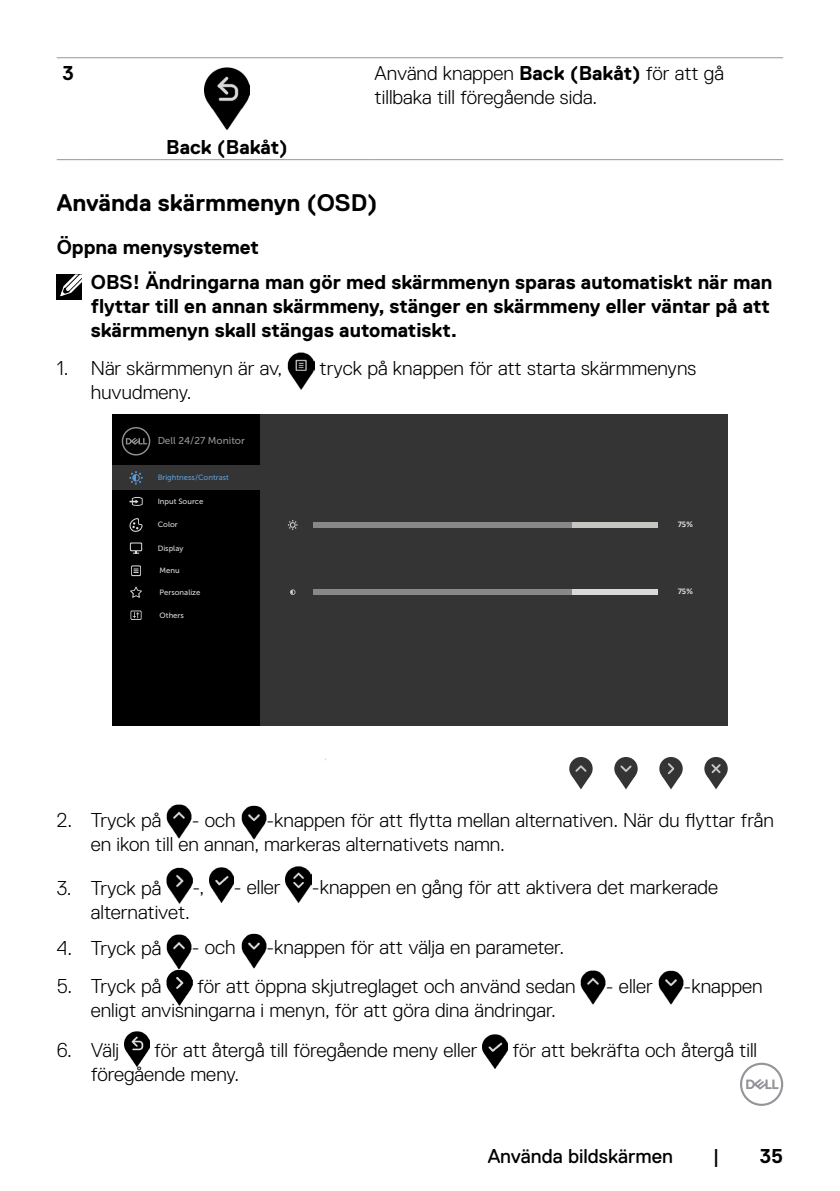
<style>
.page{position:relative;width:840px;height:1191px;background:#fff}
.page>*{position:absolute;margin:0;border:0;box-sizing:border-box;transform-origin:0 0}
.t1{font:700 24px "Dell Replica";color:#000}
.t2{font:300 20px/24px "Dell Replica";color:#000}
.t3{font:700 20px/35.4px "Dell Replica";color:#000}
.t4{font:20px "Dell Replica";color:#000}
.t5{font:10px "Museo Sans For Dell 500";color:#939393}
.t6{font:700 8.8px "Calibri";color:#d9d9d9}
.t7{font:7.6px "Museo Sans For Dell 500";color:#d9d9d9}
.t8{font:7.6px "Museo Sans For Dell 500";color:#5b9bd5}
.s1{font-weight:700}
</style>
<div class="page">
<svg style="left:740px;top:1062px;width:42px;height:44px"></svg>
<svg style="left:57px;top:57px;width:28px;height:1px"></svg>
<hr style="left:85px;top:57px;width:284px;height:1px;background:#939598">
<hr style="left:369px;top:57px;width:413px;height:1px;background:#939598">
<svg style="left:57px;top:159px;width:28px;height:1px"></svg>
<hr style="left:85px;top:159px;width:284px;height:1px;background:#939598">
<hr style="left:369px;top:159px;width:413px;height:1px;background:#939598">
<img style="left:204px;top:67px;width:45px;height:63px">
<div style="left:57px;top:274px;width:25px;height:26px;background:#000"></div>
<svg style="left:60px;top:274px;width:22px;height:23px"></svg>
<img style="left:287px;top:353px;width:27px;height:36px">
<div style="left:112px;top:415px;width:615px;height:310px;background:#343435"></div>
<div style="left:112px;top:415px;width:148px;height:310px;background:#000"></div>
<div style="left:112px;top:465px;width:150px;height:25px;background:#343435"></div>
<svg style="left:122px;top:427px;width:28px;height:28px"></svg>
<svg style="left:129px;top:497px;width:14px;height:9px"></svg>
<svg style="left:129px;top:518px;width:14px;height:14px"></svg>
<svg style="left:130px;top:586px;width:12px;height:12px"></svg>
<svg style="left:130px;top:542px;width:12px;height:9px"></svg>
<div style="left:131px;top:543px;width:10px;height:7px;background:#000"></div>
<svg style="left:133px;top:551px;width:6px;height:3px"></svg>
<svg style="left:131px;top:565px;width:10px;height:11px"></svg>
<svg style="left:132px;top:566px;width:8px;height:9px"></svg>
<svg style="left:133px;top:568px;width:5px;height:5px"></svg>
<svg style="left:130px;top:610px;width:11px;height:10px"></svg>
<svg style="left:131px;top:611px;width:10px;height:8px"></svg>
<svg style="left:133px;top:612px;width:6px;height:6px"></svg>
<svg style="left:129px;top:471px;width:14px;height:13px"></svg>
<div style="left:569px;top:757px;width:23px;height:23px;background:#343435;border-radius:50%"></div>
<svg style="left:571px;top:765px;width:19px;height:24px"></svg>
<div style="left:614px;top:757px;width:23px;height:23px;background:#343435;border-radius:50%"></div>
<svg style="left:616px;top:765px;width:19px;height:24px"></svg>
<div style="left:659px;top:757px;width:23px;height:23px;background:#343435;border-radius:50%"></div>
<svg style="left:661px;top:763px;width:19px;height:26px"></svg>
<div style="left:704px;top:757px;width:23px;height:23px;background:#343435;border-radius:50%"></div>
<svg style="left:706px;top:764px;width:19px;height:25px"></svg>
<div style="left:313px;top:589px;width:344px;height:6px;background:#d9d9d9"></div>
<div style="left:313px;top:589px;width:258px;height:6px;background:#888"></div>
<svg style="left:290px;top:589px;width:5px;height:6px"></svg>
<div style="left:313px;top:522px;width:344px;height:5px;background:#c6c6c2"></div>
<div style="left:313px;top:522px;width:258px;height:5px;background:#888"></div>
<svg style="left:288px;top:520px;width:9px;height:10px"></svg>
<img style="left:166px;top:804px;width:26px;height:35px">
<img style="left:241px;top:805px;width:25px;height:35px">
<img style="left:166px;top:868px;width:26px;height:35px">
<img style="left:209px;top:867px;width:24px;height:35px">
<img style="left:286px;top:866px;width:26px;height:36px">
<img style="left:166px;top:935px;width:26px;height:70px">
<img style="left:241px;top:933px;width:25px;height:35px">
<img style="left:580px;top:970px;width:25px;height:35px">
<img style="left:658px;top:970px;width:25px;height:34px">
<img style="left:124px;top:1032px;width:25px;height:34px">
<img style="left:482px;top:1034px;width:25px;height:34px">
<p class="t3" style="left:62px;top:56px;width:13px">3</p>
<p class="t3" style="left:166px;top:129px;width:123px">Back (Bakåt)</p>
<p class="t2" style="left:374px;top:62px;width:350px">Använd knappen <span class="s1">Back (Bakåt)</span> för att gå tillbaka till föregående sida.</p>
<p class="t1" style="left:57px;top:190px;width:322px">Använda skärmmenyn (OSD)</p>
<p class="t3" style="left:91px;top:229px;width:682px;text-indent:-34px">Öppna menysystemet<br>OBS! Ändringarna man gör med skärmmenyn sparas automatiskt när man</p>
<p class="t3" style="left:91px;top:294px;width:680px;line-height:24px">flyttar till en annan skärmmeny, stänger en skärmmeny eller väntar på att skärmmenyn skall stängas automatiskt.</p>
<p class="t2" style="left:57px;top:356px;width:227px">1. När skärmmenyn är av,</p>
<p class="t2" style="left:319px;top:356px;width:378px">tryck på knappen för att starta skärmmenyns</p>
<p class="t2" style="left:91px;top:380px;width:102px">huvudmeny.</p>
<p class="t5" style="left:157px;top:435px;width:89px">Dell 24/27 Monitor</p>
<p class="t8" style="left:157px;top:473px;width:73px">Brightness/Contrast</p>
<p class="t7" style="left:157px;top:497px;width:47px">Input Source</p>
<p class="t7" style="left:157px;top:520px;width:22px">Color</p>
<p class="t7" style="left:157px;top:544px;width:27px">Display</p>
<p class="t7" style="left:159px;top:566px;width:22px">Menu</p>
<p class="t7" style="left:159px;top:611px;width:26px">Others</p>
<p class="t7" style="left:159px;top:588px;width:42px">Personalize</p>
<p class="t6" style="left:677px;top:518px;width:17px">75%</p>
<p class="t6" style="left:677px;top:585px;width:17px">75%</p>
<p class="t2" style="left:91px;top:808px;width:684px;text-indent:175px">-knappen för att flytta mellan alternativen. När du flyttar från en ikon till en annan, markeras alternativets namn.</p>
<p class="t2" style="left:57px;top:875px;width:106px">3. Tryck på</p>
<p class="t2" style="left:192px;top:875px;width:13px">-,</p>
<p class="t2" style="left:233px;top:875px;width:49px">- eller</p>
<p class="t2" style="left:312px;top:875px;width:407px">-knappen en gång för att aktivera det markerade</p>
<p class="t2" style="left:91px;top:899px;width:101px">alternativet.</p>
<p class="t2" style="left:57px;top:935px;width:106px">4. Tryck på</p>
<p class="t2" style="left:192px;top:935px;width:45px">- och</p>
<p class="t2" style="left:266px;top:935px;width:299px">-knappen för att välja en parameter.</p>
<p class="t2" style="left:57px;top:973px;width:106px">5. Tryck på</p>
<p class="t2" style="left:197px;top:973px;width:379px">för att öppna skjutreglaget och använd sedan</p>
<p class="t2" style="left:605px;top:973px;width:48px">- eller</p>
<p class="t2" style="left:683px;top:973px;width:80px">-knappen</p>
<p class="t2" style="left:91px;top:997px;width:466px">enligt anvisningarna i menyn, för att göra dina ändringar.</p>
<p class="t2" style="left:57px;top:1037px;width:64px">6. Välj</p>
<p class="t2" style="left:154px;top:1037px;width:324px">för att återgå till föregående meny eller</p>
<p class="t2" style="left:512px;top:1037px;width:246px">för att bekräfta och återgå till</p>
<p class="t2" style="left:91px;top:1061px;width:150px">föregående meny.</p>
<p class="t2" style="left:57px;top:808px;width:106px">2. Tryck på</p>
<p class="t2" style="left:192px;top:808px;width:45px">- och</p>
<p class="t4" style="left:487px;top:1144px;width:186px">Använda bildskärmen</p>
<p class="t4" style="left:712px;top:1144px;width:8px">|</p>
<p class="t3" style="left:759px;top:1138px;width:25px">35</p>
</div>
